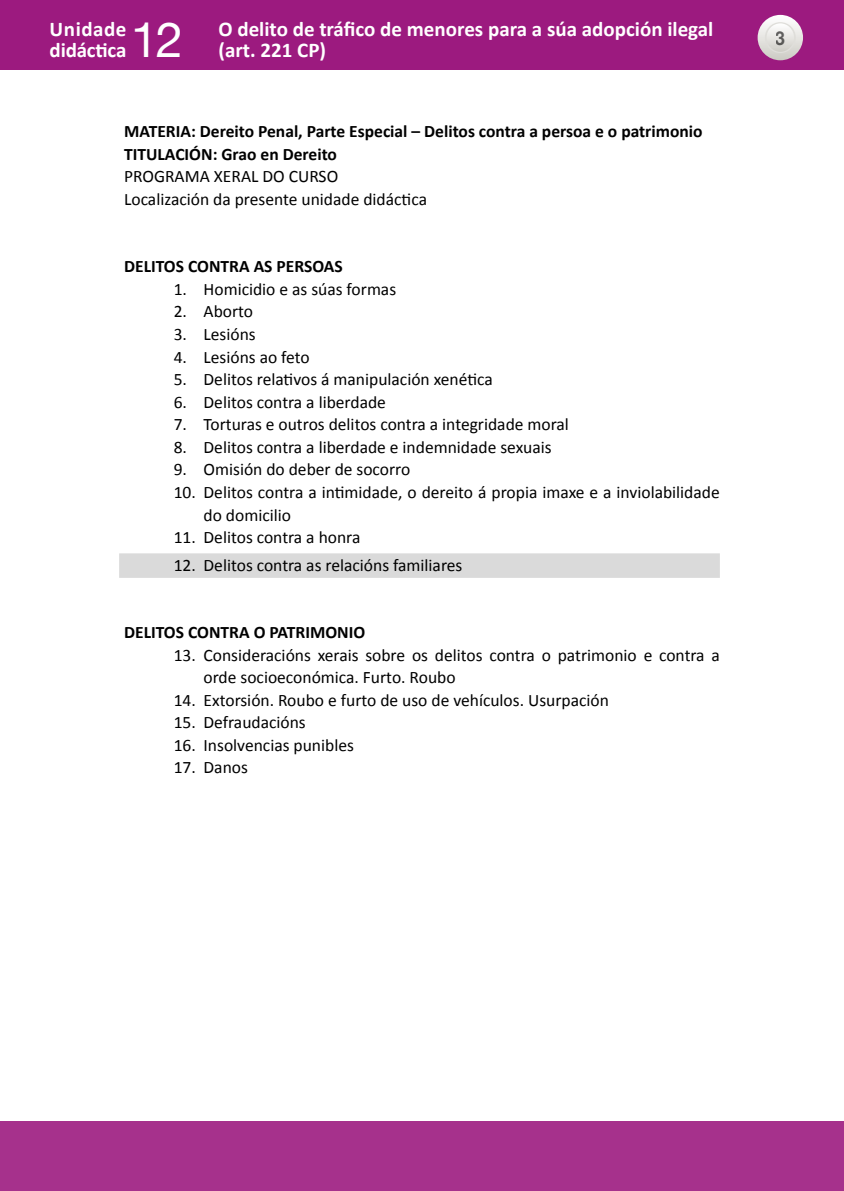
<style>
.page{position:relative;width:844px;height:1191px;background:#fff}
.page>*{position:absolute;margin:0;border:0;box-sizing:border-box;transform-origin:0 0}
.t1{font:49px "Helvetica Neue";color:#fff}
.t2{font:700 21px/21px "Calibri";color:#fff}
.t3{font:700 19.25px "Helvetica Neue";color:#000;scale:.9 1}
.t4{font:17.5px/22.6px "Calibri";color:#000}
.t5{font:700 17.5px "Calibri";color:#000}
</style>
<div class="page">
<div style="left:0;top:0;width:843px;height:69px;background:#9c1a7f"></div>
<svg style="left:757px;top:15px;width:45px;height:45px"></svg>
<svg style="left:765px;top:23px;width:29px;height:29px"></svg>
<div style="left:764px;top:22px;width:31px;height:31px;border:1px solid #dfdeda;border-radius:50%"></div>
<div style="left:0;top:1121px;width:843px;height:70px;background:#a6318c"></div>
<div style="left:119px;top:553px;width:600px;height:25px;background:#dadada"></div>
<p class="t2" style="left:50px;top:19px;width:78px">Unidade didáctica</p>
<h1 class="t1" style="left:131px;top:5px;width:54px">12</h1>
<p class="t2" style="left:218px;top:19px;width:496px">O delito de tráfico de menores para a súa adopción ilegal (art. 221 CP)</p>
<p class="t3" style="left:775px;top:26px;width:12px">3</p>
<p class="t5" style="left:124px;top:120px;width:580px">MATERIA: Dereito Penal, Parte Especial – Delitos contra a persoa e o patrimonio</p>
<p class="t5" style="left:124px;top:143px;width:214px">TITULACIÓN: Grao en Dereito</p>
<p class="t4" style="left:124px;top:165px;width:215px">PROGRAMA XERAL DO CURSO</p>
<p class="t4" style="left:124px;top:188px;width:304px">Localización da presente unidade didáctica</p>
<p class="t5" style="left:124px;top:255px;width:220px">DELITOS CONTRA AS PERSOAS</p>
<p class="t4" style="left:174px;top:278px;width:224px">1. Homicidio e as súas formas</p>
<p class="t4" style="left:174px;top:300px;width:81px">2. Aborto</p>
<p class="t4" style="left:174px;top:323px;width:83px">3. Lesións</p>
<p class="t4" style="left:174px;top:345px;width:137px">4. Lesións ao feto</p>
<p class="t4" style="left:174px;top:368px;width:320px">5. Delitos relativos á manipulación xenética</p>
<p class="t4" style="left:174px;top:391px;width:214px">6. Delitos contra a liberdade</p>
<p class="t4" style="left:174px;top:413px;width:396px">7. Torturas e outros delitos contra a integridade moral</p>
<p class="t4" style="left:174px;top:436px;width:379px">8. Delitos contra a liberdade e indemnidade sexuais</p>
<p class="t4" style="left:174px;top:458px;width:238px">9. Omisión do deber de socorro</p>
<p class="t4" style="left:203px;top:481px;width:517px;text-indent:-30px">10. Delitos contra a intimidade, o dereito á propia imaxe e a inviolabilidade do domicilio</p>
<p class="t4" style="left:174px;top:526px;width:188px">11. Delitos contra a honra</p>
<p class="t4" style="left:174px;top:553px;width:290px">12. Delitos contra as relacións familiares</p>
<p class="t5" style="left:124px;top:621px;width:242px">DELITOS CONTRA O PATRIMONIO</p>
<p class="t4" style="left:203px;top:643px;width:517px;text-indent:-30px">13. Consideracións xerais sobre os delitos contra o patrimonio e contra a orde socioeconómica. Furto. Roubo</p>
<p class="t4" style="left:174px;top:688px;width:436px">14. Extorsión. Roubo e furto de uso de vehículos. Usurpación</p>
<p class="t4" style="left:174px;top:711px;width:133px">15. Defraudacións</p>
<p class="t4" style="left:174px;top:734px;width:182px">16. Insolvencias punibles</p>
<p class="t4" style="left:174px;top:756px;width:76px">17. Danos</p>
</div>
